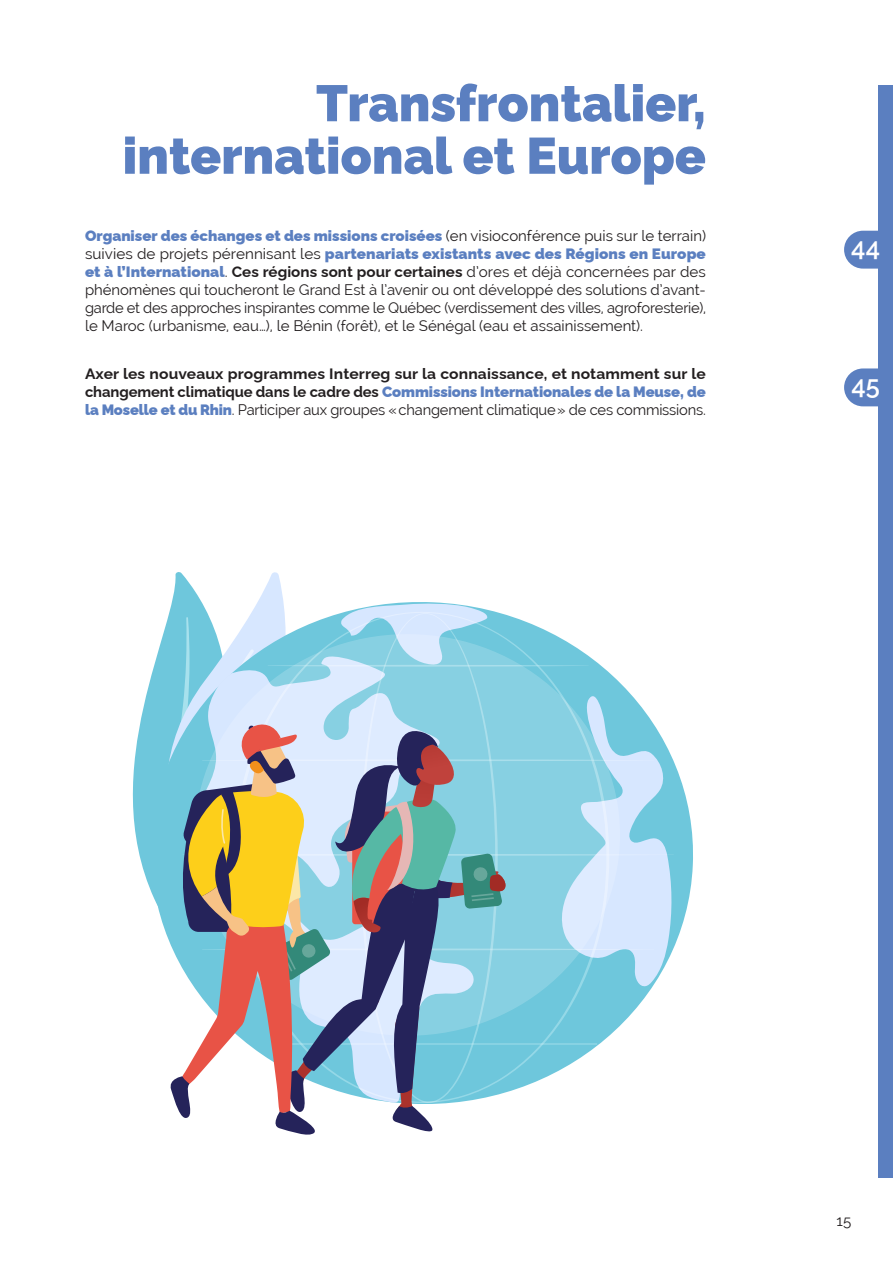
<style>
.page{position:relative;width:893px;height:1263px;background:#fff}
.page>*{position:absolute;margin:0;border:0;box-sizing:border-box;transform-origin:0 0}
.t1{font:900 51px/52.5px "Raleway";color:#5b7fc0;text-align:right}
.t2{font:600 25.5px "Raleway";color:#fff}
.t3{font:15px/18px "Raleway";color:#231f20;text-align:justify}
.t4{font:700 15px/18px "Raleway";letter-spacing:.01em;color:#231f20;text-align:justify;scale:1.04 1}
.s1{font-weight:900;color:#5b7fc0}
.s2{font-weight:700}
.s3{font-weight:400}
</style>
<div class="page">
<div style="left:878px;top:85px;width:15px;height:1093px;background:#5b7fc0"></div>
<svg style="left:844px;top:231px;width:34px;height:38px"></svg>
<svg style="left:844px;top:368px;width:34px;height:38px"></svg>
<svg style="left:132px;top:701px;width:13px;height:174px;fill:#6ec7dc"></svg>
<svg style="left:145px;top:663px;width:548px;height:284px;fill:#6ec7dc"></svg>
<svg style="left:155px;top:572px;width:519px;height:563px"></svg>
<p class="t1" style="left:123px;top:71px;width:585px">Transfrontalier, international et Europe</p>
<p class="t3" style="left:85px;top:227px;width:623px"><span class="s1">Organiser des échanges et des missions croisées</span> (en visioconférence puis sur le terrain) suivies de projets pérennisant les <span class="s1">partenariats existants avec des Régions en Europe et à l’International</span>. <span class="s2">Ces régions sont pour certaines</span> d’ores et déjà concernées par des phénomènes qui toucheront le Grand Est à l’avenir ou ont développé des solutions d’avant&shy;garde et des approches inspirantes comme le Québec (verdissement des villes, agroforesterie), le Maroc (urbanisme, eau…), le Bénin (forêt), et le Sénégal (eau et assainissement).</p>
<p class="t4" style="left:85px;top:363px;width:598px">Axer les nouveaux programmes Interreg sur la connaissance, et notamment sur le changement climatique dans le cadre des <span class="s1">Commissions Internationales de la Meuse, de la Moselle et du Rhin</span><span class="s3">. Participer aux groupes «changement climatique» de ces commissions.</span></p>
<p class="t2" style="left:851px;top:365px;width:30px">45</p>
<p class="t2" style="left:851px;top:227px;width:30px">44</p>
<p class="t3" style="left:837px;top:1211px;width:16px">15</p>
</div>
